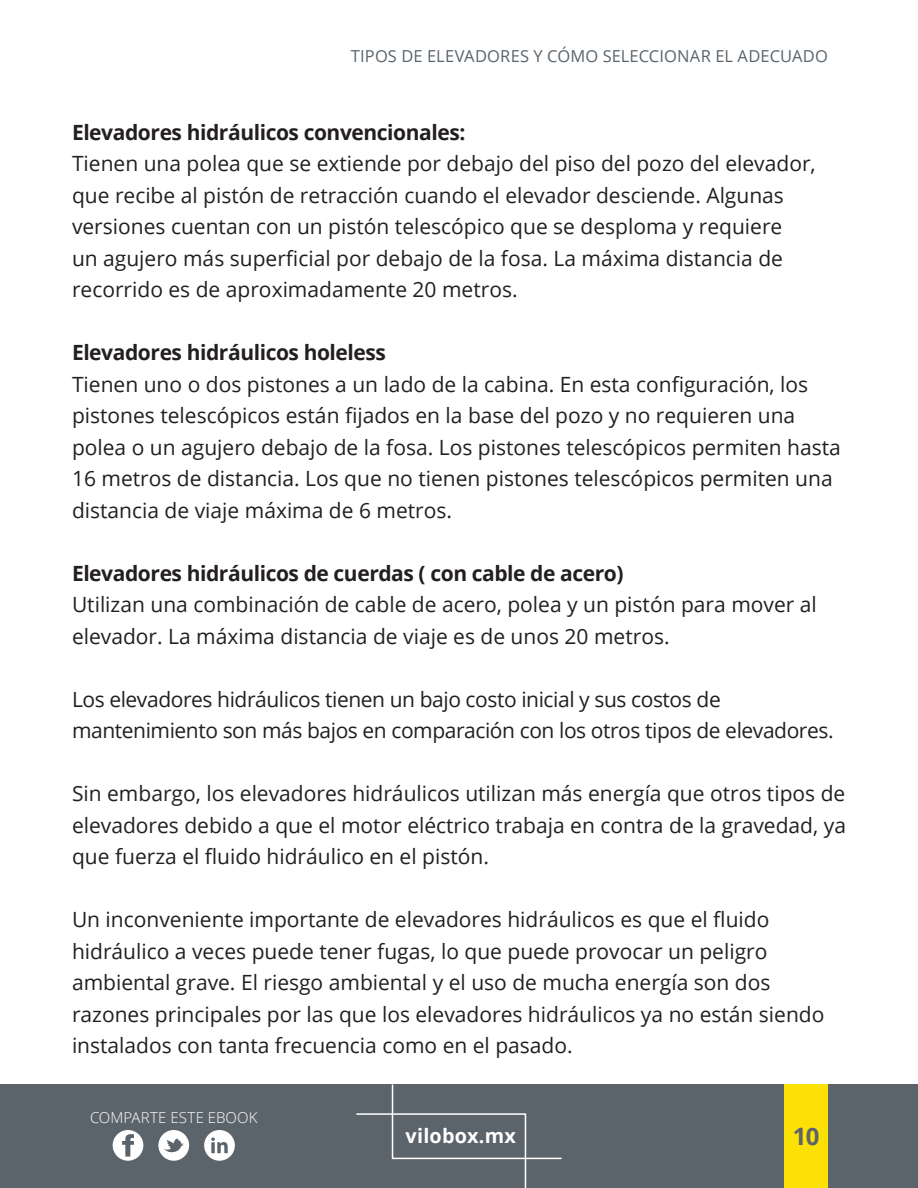
<style>
.page{position:relative;width:918px;height:1188px;background:#fff}
.page>*{position:absolute;margin:0;border:0;box-sizing:border-box;transform-origin:0 0}
.t1{font:700 24px "Open Sans";color:#5b646b}
._3_0Texto{font:21px/31.5px "Open Sans";color:#231f20}
._3_0Texto-2{font:21px/31.5px "Open Sans";letter-spacing:-.02em;color:#231f20}
._5_0_Titulo_tablitas{font:700 21px "Open Sans";letter-spacing:-.02em;color:#231f20}
.t2{font:700 19.8px "Open Sans";letter-spacing:.01em;color:#fff}
.t3{font:16.5px "Open Sans";letter-spacing:.01em;color:#5b646b}
.t4{font:300 15px "Open Sans";letter-spacing:.01em;color:#fff}
</style>
<div class="page">
<div style="left:0;top:1084px;width:918px;height:104px;background:#5b646b"></div>
<div style="left:784px;top:1084px;width:44px;height:104px;background:#fbe106"></div>
<svg style="left:204px;top:1130px;width:31px;height:31px"></svg>
<svg style="left:158px;top:1130px;width:31px;height:31px"></svg>
<svg style="left:113px;top:1130px;width:30px;height:31px"></svg>
<svg style="left:356px;top:1084px;width:206px;height:104px"></svg>
<p class="t3" style="left:351px;top:45px;width:479px">TIPOS DE ELEVADORES Y CÓMO SELECCIONAR EL ADECUADO</p>
<p class="_5_0_Titulo_tablitas" style="left:72px;top:117px;width:395px">Elevadores hidráulicos convencionales:</p>
<p class="_3_0Texto" style="left:72px;top:147px;width:745px">Tienen una polea que se extiende por debajo del piso del pozo del elevador, que recibe al pistón de retracción cuando el elevador desciende. Algunas versiones cuentan con un pistón telescópico que se desploma y requiere<br>un agujero más superficial por debajo de la fosa. La máxima distancia de recorrido es de aproximadamente 20 metros.</p>
<p class="_5_0_Titulo_tablitas" style="left:72px;top:338px;width:316px">Elevadores hidráulicos holeless</p>
<p class="_3_0Texto" style="left:72px;top:368px;width:770px">Tienen uno o dos pistones a un lado de la cabina. En esta configuración, los pistones telescópicos están fijados en la base del pozo y no requieren una polea o un agujero debajo de la fosa. Los pistones telescópicos permiten hasta 16 metros de distancia. Los que no tienen pistones telescópicos permiten una distancia de viaje máxima de 6 metros.</p>
<p class="_5_0_Titulo_tablitas" style="left:72px;top:558px;width:553px">Elevadores hidráulicos de cuerdas ( con cable de acero)</p>
<p class="_3_0Texto" style="left:72px;top:588px;width:746px">Utilizan una combinación de cable de acero, polea y un pistón para mover al elevador. La máxima distancia de viaje es de unos 20 metros.</p>
<p class="_3_0Texto-2" style="left:72px;top:683px;width:763px">Los elevadores hidráulicos tienen un bajo costo inicial y sus costos de mantenimiento son más bajos en comparación con los otros tipos de elevadores.</p>
<p class="_3_0Texto" style="left:72px;top:777px;width:776px;text-align:justify">Sin embargo, los elevadores hidráulicos utilizan más energía que otros tipos de elevadores debido a que el motor eléctrico trabaja en contra de la gravedad, ya que fuerza el fluido hidráulico en el pistón.</p>
<p class="_3_0Texto" style="left:72px;top:903px;width:754px">Un inconveniente importante de elevadores hidráulicos es que el fluido hidráulico a veces puede tener fugas, lo que puede provocar un peligro ambiental grave. El riesgo ambiental y el uso de mucha energía son dos razones principales por las que los elevadores hidráulicos ya no están siendo instalados con tanta frecuencia como en el pasado.</p>
<p class="t4" style="left:90px;top:1108px;width:169px">COMPARTE ESTE EBOOK</p>
<p class="t2" style="left:406px;top:1122px;width:112px">vilobox.mx</p>
<p class="t1" style="left:793px;top:1120px;width:28px">10</p>
</div>
